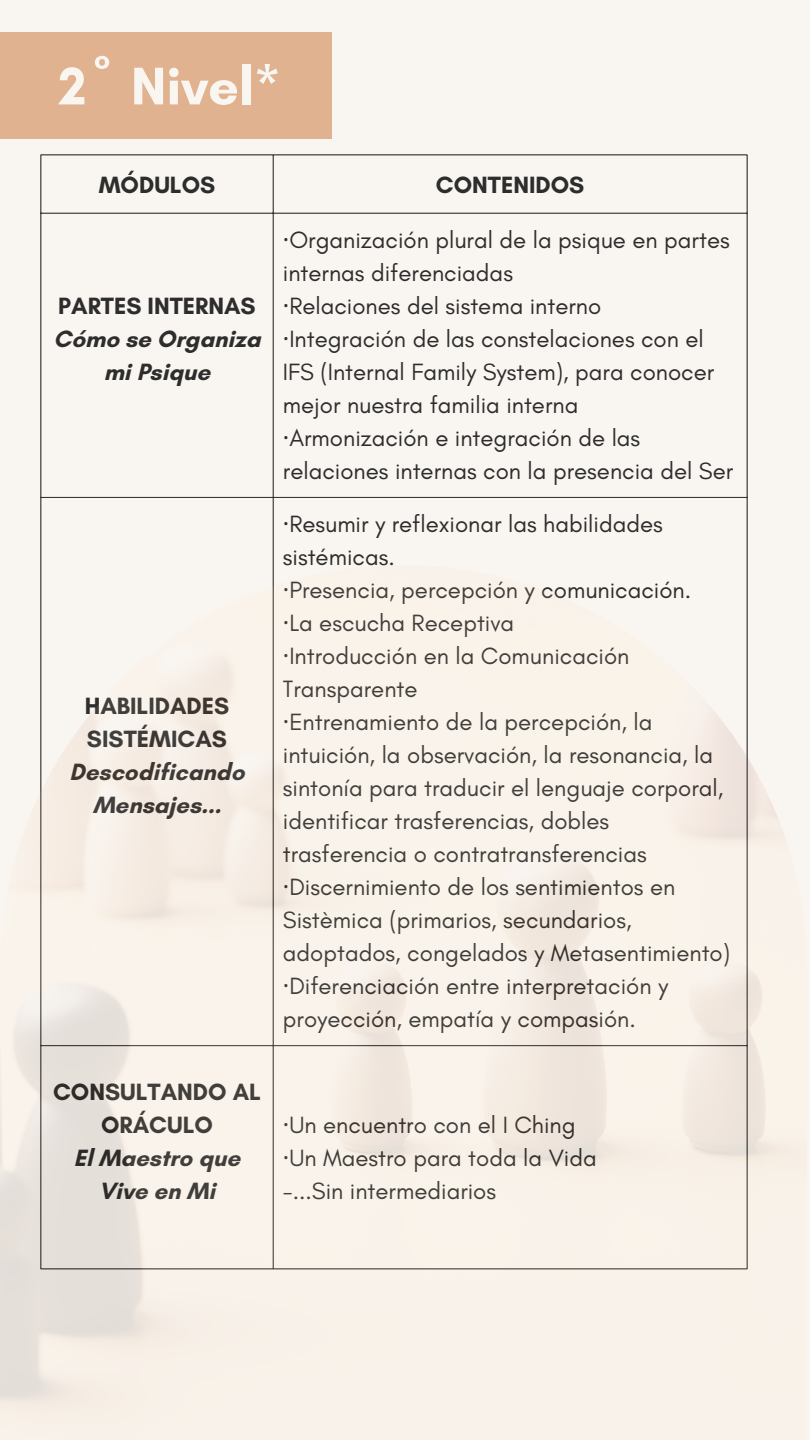
<style>
.page{position:relative;width:810px;height:1440px;background:#f9f5f0}
.page>*{position:absolute;margin:0;border:0;box-sizing:border-box;transform-origin:0 0}
.t1{font:700 54px "Glacial Indifference";color:#f9f5f0}
.t2{font:24px/33px "Glacial Indifference";color:#2d2d2d}
.t3{font:700 24px/33px "Glacial Indifference";color:#2d2d2d;text-align:center}
.s1{font-family:"Noto Sans"}
</style>
<div class="page">
<div style="left:0;top:32px;width:332px;height:107px;background:#e0b28f"></div>
<hr style="left:41px;top:155px;width:1px;height:1114px;background:#2d2d2d">
<hr style="left:273px;top:155px;width:1px;height:1114px;background:#2d2d2d">
<hr style="left:747px;top:155px;width:1px;height:1114px;background:#2d2d2d">
<hr style="left:41px;top:155px;width:706px;height:1px;background:#2d2d2d">
<hr style="left:41px;top:213px;width:706px;height:1px;background:#2d2d2d">
<hr style="left:41px;top:497px;width:706px;height:1px;background:#2d2d2d">
<img style="left:0;top:565px;width:807px;height:846px">
<h1 class="t1" style="left:59px;top:53px;width:224px">2º Nivel*</h1>
<p class="t3" style="left:99px;top:168px;width:118px">MÓDULOS</p>
<p class="t3" style="left:436px;top:168px;width:150px">CONTENIDOS</p>
<p class="t3" style="left:58px;top:289px;width:199px">PARTES INTERNAS</p>
<p class="t3" style="left:54px;top:322px;width:209px">Cómo se Organiza mi Psique</p>
<p class="t3" style="left:85px;top:689px;width:146px;text-align:left">HABILIDADES<br>SISTÉMICAS</p>
<p class="t3" style="left:70px;top:755px;width:176px">Descodificando<br>Mensajes...</p>
<p class="t3" style="left:53px;top:1075px;width:209px">CONSULTANDO AL<br>ORÁCULO</p>
<p class="t3" style="left:74px;top:1141px;width:168px">El Maestro que<br>Vive en Mi</p>
<p class="t2" style="left:283px;top:223px;width:448px"><span class="s1">·</span>Organización plural de la psique en partes internas diferenciadas</p>
<p class="t2" style="left:283px;top:289px;width:320px"><span class="s1">·</span>Relaciones del sistema interno</p>
<p class="t2" style="left:283px;top:322px;width:433px"><span class="s1">·</span>Integración de las constelaciones con el<br>IFS (Internal Family System), para conocer mejor nuestra familia interna</p>
<p class="t2" style="left:283px;top:421px;width:452px"><span class="s1">·</span>Armonización e integración de las relaciones internas con la presencia del Ser</p>
<p class="t2" style="left:283px;top:507px;width:381px"><span class="s1">·</span>Resumir y reflexionar las habilidades sistémicas.</p>
<p class="t2" style="left:283px;top:573px;width:410px"><span class="s1">·</span>Presencia, percepción y comunicación.</p>
<p class="t2" style="left:283px;top:606px;width:233px"><span class="s1">·</span>La escucha Receptiva</p>
<p class="t2" style="left:283px;top:639px;width:348px"><span class="s1">·</span>Introducción en la Comunicación<br>Transparente</p>
<p class="t2" style="left:283px;top:705px;width:442px"><span class="s1">·</span>Entrenamiento de la percepción, la intuición, la observación, la resonancia, la sintonía para traducir el lenguaje corporal, identificar trasferencias, dobles trasferencia o contratransferencias</p>
<p class="t2" style="left:283px;top:870px;width:449px"><span class="s1">·</span>Discernimiento de los sentimientos en<br>Sistèmica (primarios, secundarios, adoptados, congelados y Metasentimiento)</p>
<p class="t2" style="left:283px;top:969px;width:387px"><span class="s1">·</span>Diferenciación entre interpretación y proyección, empatía y compasión.</p>
<p class="t2" style="left:283px;top:1108px;width:294px"><span class="s1">·</span>Un encuentro con el I Ching</p>
<p class="t2" style="left:283px;top:1141px;width:315px"><span class="s1">·</span>Un Maestro para toda la Vida</p>
<p class="t2" style="left:283px;top:1174px;width:215px">-...Sin intermediarios</p>
</div>
